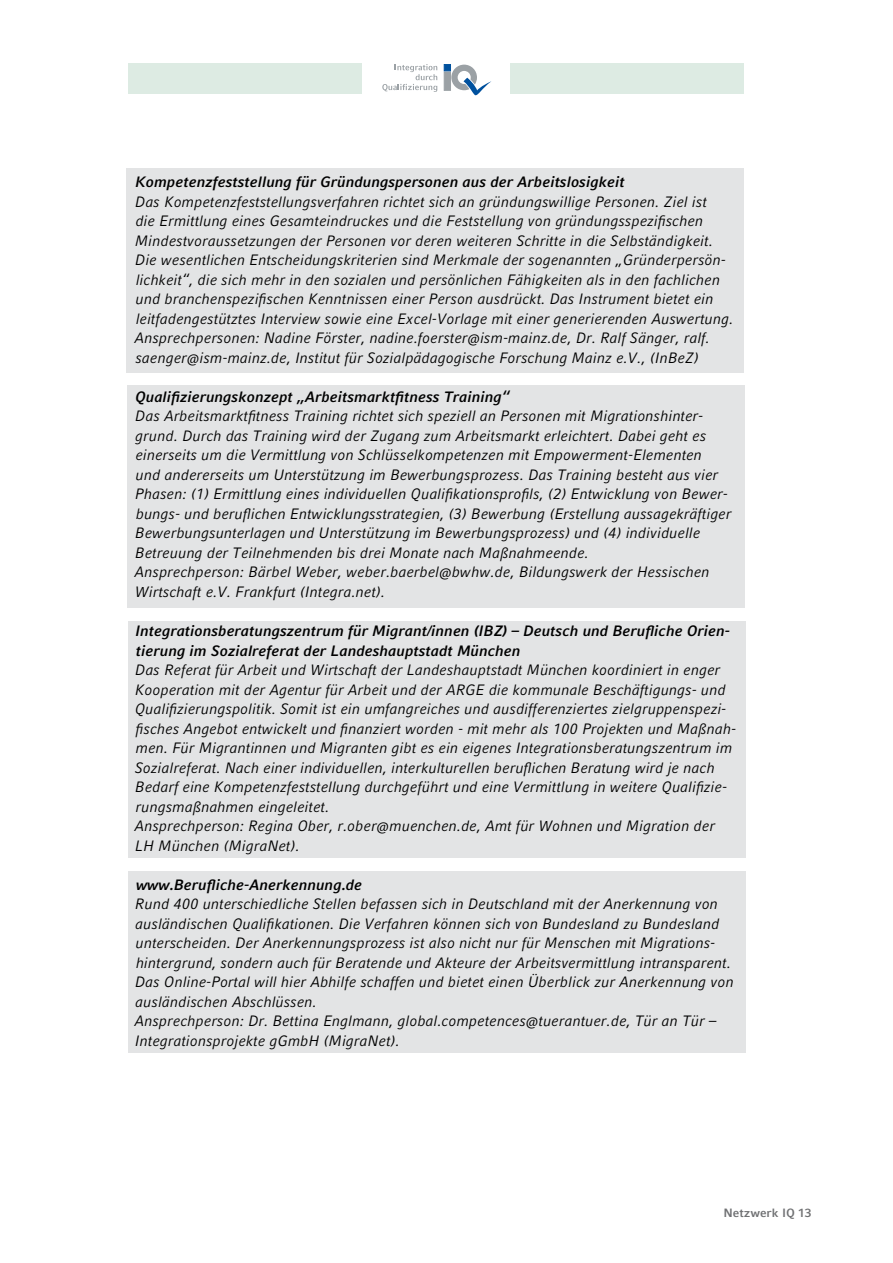
<style>
.page{position:relative;width:893px;height:1263px;background:#fff}
.page>*{position:absolute;margin:0;border:0;box-sizing:border-box;transform-origin:0 0}
.t1{font:italic 15px/19.5px "Compatil Fact LT";color:#000}
.t2{font:italic 700 15px/19.5px "Compatil Fact LT";color:#000}
.t3{font:700 12px "Compatil Fact LT";color:#707173}
</style>
<div class="page">
<svg style="left:382px;top:64px;width:55px;height:28px"></svg>
<div style="left:444px;top:72px;width:7px;height:18px;background:#9ba1a5"></div>
<div style="left:444px;top:64px;width:7px;height:7px;background:#00519e;border:1px solid #00519e"></div>
<svg style="left:451px;top:65px;width:40px;height:31px"></svg>
<div style="left:128px;top:64px;width:233px;height:30px;background:#ddebe3"></div>
<div style="left:510px;top:64px;width:234px;height:30px;background:#ddebe3"></div>
<div style="left:128px;top:871px;width:618px;height:182px;background:#e3e4e5"></div>
<div style="left:127px;top:385px;width:618px;height:223px;background:#e3e4e5"></div>
<div style="left:128px;top:621px;width:617px;height:237px;background:#e3e4e5"></div>
<div style="left:126px;top:169px;width:618px;height:204px;background:#e3e4e5"></div>
<p class="t2" style="left:136px;top:172px;width:491px">Kompetenzfeststellung für Gründungspersonen aus der Arbeitslosigkeit</p>
<p class="t1" style="left:135px;top:192px;width:600px">Das Kompetenzfeststellungsverfahren richtet sich an gründungswillige Personen. Ziel ist<br>die Ermittlung eines Gesamteindruckes und die Feststellung von gründungsspezifischen Mindestvoraussetzungen der Personen vor deren weiteren Schritte in die Selbständigkeit.<br>Die wesentlichen Entscheidungskriterien sind Merkmale der sogenannten „Gründerpersön&shy;lichkeit“, die sich mehr in den sozialen und persönlichen Fähigkeiten als in den fachlichen und branchenspezifischen Kenntnissen einer Person ausdrückt. Das Instrument bietet ein leitfadengestütztes Interview sowie eine Excel-Vorlage mit einer generierenden Auswertung.<br>Ansprechpersonen: Nadine Förster, nadine.foerster@ism-mainz.de, Dr. Ralf Sänger, ralf. saenger@ism-mainz.de, Institut für Sozialpädagogische Forschung Mainz e.V., (InBeZ)</p>
<p class="t2" style="left:135px;top:387px;width:376px">Qualifizierungskonzept „Arbeitsmarktfitness Training“</p>
<p class="t1" style="left:135px;top:406px;width:598px">Das Arbeitsmarktfitness Training richtet sich speziell an Personen mit Migrationshinter&shy;grund. Durch das Training wird der Zugang zum Arbeitsmarkt erleichtert. Dabei geht es einerseits um die Vermittlung von Schlüsselkompetenzen mit Empowerment-Elementen<br>und andererseits um Unterstützung im Bewerbungsprozess. Das Training besteht aus vier Phasen: (1) Ermittlung eines individuellen Qualifikationsprofils, (2) Entwicklung von Bewer&shy;bungs- und beruflichen Entwicklungsstrategien, (3) Bewerbung (Erstellung aussagekräftiger Bewerbungsunterlagen und Unterstützung im Bewerbungsprozess) und (4) individuelle Betreuung der Teilnehmenden bis drei Monate nach Maßnahmeende.<br>Ansprechperson: Bärbel Weber, weber.baerbel@bwhw.de, Bildungswerk der Hessischen Wirtschaft e.V. Frankfurt (Integra.net).</p>
<p class="t2" style="left:135px;top:621px;width:596px">Integrationsberatungszentrum für Migrant/innen (IBZ) – Deutsch und Berufliche Orien&shy;tierung im Sozialreferat der Landeshauptstadt München</p>
<p class="t1" style="left:135px;top:660px;width:603px">Das Referat für Arbeit und Wirtschaft der Landeshauptstadt München koordiniert in enger Kooperation mit der Agentur für Arbeit und der ARGE die kommunale Beschäftigungs- und Qualifizierungspolitik. Somit ist ein umfangreiches und ausdifferenziertes zielgruppenspezi&shy;fisches Angebot entwickelt und finanziert worden - mit mehr als 100 Projekten und Maßnah&shy;men. Für Migrantinnen und Migranten gibt es ein eigenes Integrationsberatungszentrum im Sozialreferat. Nach einer individuellen, interkulturellen beruflichen Beratung wird je nach Bedarf eine Kompetenzfeststellung durchgeführt und eine Vermittlung in weitere Qualifizie&shy;rungsmaßnahmen eingeleitet.<br>Ansprechperson: Regina Ober, r.ober@muenchen.de, Amt für Wohnen und Migration der LH München (MigraNet).</p>
<p class="t2" style="left:136px;top:874px;width:228px">www.Berufliche-Anerkennung.de</p>
<p class="t1" style="left:135px;top:894px;width:601px">Rund 400 unterschiedliche Stellen befassen sich in Deutschland mit der Anerkennung von ausländischen Qualifikationen. Die Verfahren können sich von Bundesland zu Bundesland unterscheiden. Der Anerkennungsprozess ist also nicht nur für Menschen mit Migrations&shy;hintergrund, sondern auch für Beratende und Akteure der Arbeitsvermittlung intransparent.<br>Das Online-Portal will hier Abhilfe schaffen und bietet einen Überblick zur Anerkennung von ausländischen Abschlüssen.<br>Ansprechperson: Dr. Bettina Englmann, global.competences@tuerantuer.de, Tür an Tür – Integrationsprojekte gGmbH (MigraNet).</p>
<p class="t3" style="left:723px;top:1206px;width:90px">Netzwerk IQ 13</p>
</div>
